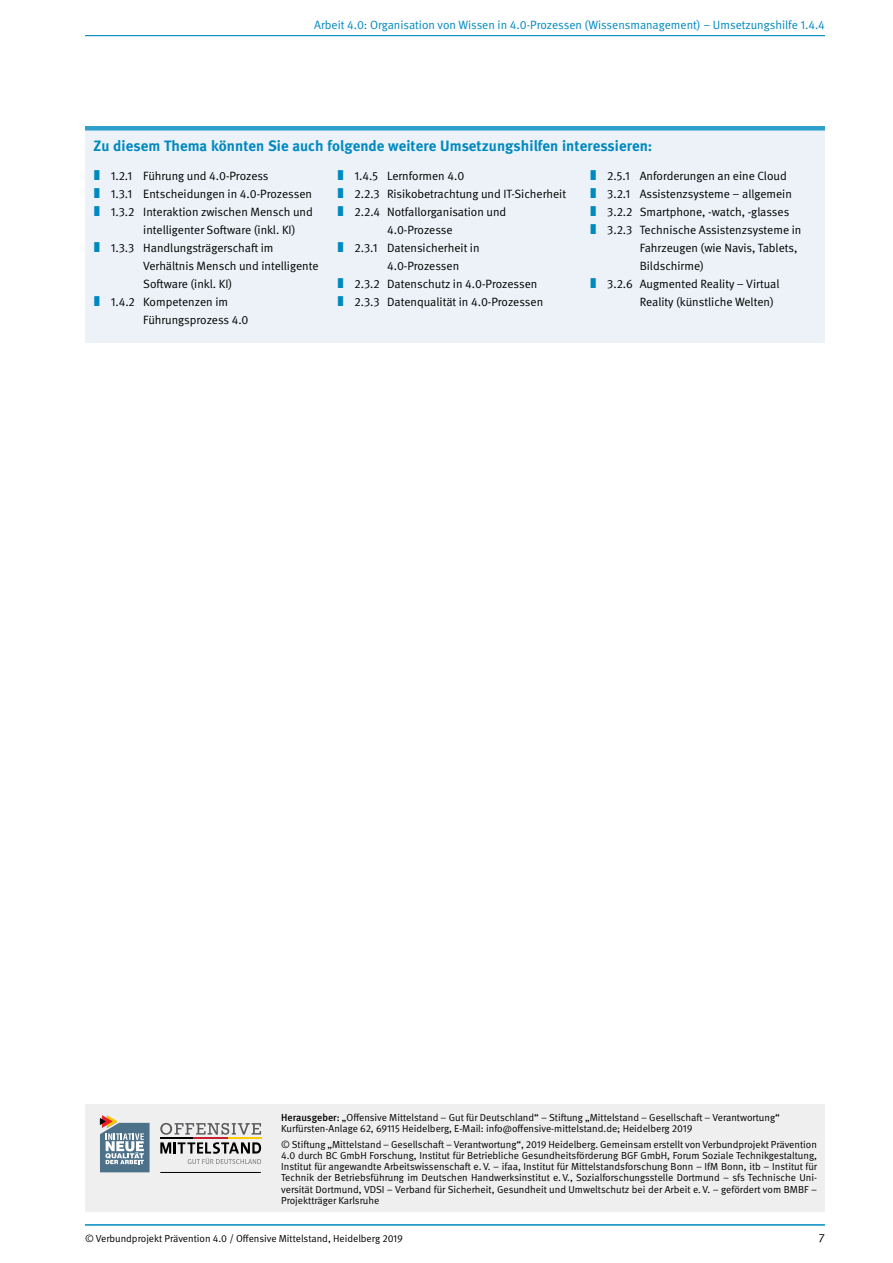
<style>
.page{position:relative;width:893px;height:1263px;background:#fff}
.page>*{position:absolute;margin:0;border:0;box-sizing:border-box;transform-origin:0 0}
.L_H3_Quellen{font:700 15px "DGUV Meta";letter-spacing:.005em;color:#0089c0}
.t1{font:12px/18px "DGUV Meta";color:#000}
.t2{font:12px "DGUV Meta";color:#0089c0}
.t3{font:10.2px/11.2px "DGUV Meta";color:#000}
.s1{font-weight:500}
</style>
<div class="page">
<hr style="left:85px;top:35px;width:740px;height:1px;background:#0089c0">
<hr style="left:85px;top:1224px;width:740px;height:2px;background:#0089c0">
<div style="left:85px;top:1105px;width:740px;height:107px;background:#efeff0"></div>
<svg style="left:100px;top:1115px;width:50px;height:57px"></svg>
<hr style="left:160px;top:1172px;width:101px;height:1px;background:#000">
<hr style="left:160px;top:1137px;width:34px;height:2px;background:#000">
<hr style="left:193px;top:1137px;width:35px;height:2px;background:#c72030">
<hr style="left:228px;top:1137px;width:33px;height:2px;background:#ffcb05">
<svg style="left:160px;top:1123px;width:101px;height:12px"></svg>
<svg style="left:160px;top:1142px;width:101px;height:22px"></svg>
<div style="left:85px;top:126px;width:740px;height:216px;background:#ecf2f8"></div>
<div style="left:85px;top:126px;width:740px;height:5px;background:#2f9ecb"></div>
<p class="t2" style="left:314px;top:18px;width:512px">Arbeit 4.0: Organisation von Wissen in 4.0-Prozessen (Wissensmanagement) – Umsetzungshilfe 1.4.4</p>
<p class="L_H3_Quellen" style="left:94px;top:137px;width:560px">Zu diesem Thema könnten Sie auch folgende weitere Umsetzungshilfen interessieren:</p>
<p class="t1" style="left:111px;top:167px;width:159px">1.2.1 Führung und 4.0-Prozess</p>
<p class="t1" style="left:111px;top:185px;width:203px">1.3.1 Entscheidungen in 4.0-Prozessen</p>
<p class="t1" style="left:143px;top:203px;width:171px;text-indent:-32px">1.3.2 Interaktion zwischen Mensch und intelligenter Software (inkl. KI)</p>
<p class="t1" style="left:143px;top:239px;width:177px;text-indent:-32px">1.3.3 Handlungsträgerschaft im<br>Verhältnis Mensch und intelligente<br>Software (inkl. KI)</p>
<p class="t1" style="left:143px;top:293px;width:107px;text-indent:-32px">1.4.2 Kompetenzen im<br>Führungsprozess 4.0</p>
<p class="t1" style="left:607px;top:167px;width:181px">2.5.1 Anforderungen an eine Cloud</p>
<p class="t1" style="left:607px;top:185px;width:186px">3.2.1 Assistenzsysteme – allgemein</p>
<p class="t1" style="left:607px;top:203px;width:184px">3.2.2 Smartphone, -watch, -glasses</p>
<p class="t1" style="left:640px;top:221px;width:163px;text-indent:-32px">3.2.3 Technische Assistenzsysteme in<br>Fahrzeugen (wie Navis, Tablets,<br>Bildschirme)</p>
<p class="t1" style="left:640px;top:275px;width:141px;text-indent:-32px">3.2.6 Augmented Reality – Virtual<br>Reality (künstliche Welten)</p>
<p class="t1" style="left:355px;top:167px;width:111px">1.4.5 Lernformen 4.0</p>
<p class="t1" style="left:355px;top:185px;width:213px">2.2.3 Risikobetrachtung und IT-Sicherheit</p>
<p class="t1" style="left:387px;top:203px;width:121px;text-indent:-32px">2.2.4 Notfallorganisation und<br>4.0-Prozesse</p>
<p class="t1" style="left:387px;top:239px;width:94px;text-indent:-32px">2.3.1 Datensicherheit in<br>4.0-Prozessen</p>
<p class="t1" style="left:355px;top:275px;width:184px">2.3.2 Datenschutz in 4.0-Prozessen</p>
<p class="t1" style="left:355px;top:293px;width:190px">2.3.3 Datenqualität in 4.0-Prozessen</p>
<p class="t3" style="left:281px;top:1112px;width:500px"><span class="s1">Herausgeber:</span> „Offensive Mittelstand – Gut für Deutschland“ – Stiftung „Mittelstand – Gesellschaft – Verantwortung“<br>Kurfürsten-Anlage 62, 69115 Heidelberg, E-Mail: info@offensive-mittelstand.de; Heidelberg 2019</p>
<p class="t3" style="left:281px;top:1138px;width:537px;text-align:justify">© Stiftung „Mittelstand – Gesellschaft – Verantwortung“, 2019 Heidelberg. Gemeinsam erstellt von Verbundprojekt Prävention 4.0 durch BC GmbH Forschung, Institut für Betriebliche Gesundheitsförderung BGF GmbH, Forum Soziale Technikgestaltung, Institut für angewandte Arbeitswissenschaft e. V. – ifaa, Institut für Mittelstandsforschung Bonn – IfM Bonn, itb – Institut für Technik der Betriebsführung im Deutschen Handwerksinstitut e. V., Sozialforschungsstelle Dortmund – sfs Technische Uni&shy;versität Dortmund, VDSI – Verband für Sicherheit, Gesundheit und Umweltschutz bei der Arbeit e. V. – gefördert vom BMBF – Projektträger Karlsruhe</p>
<p class="t3" style="left:85px;top:1233px;width:319px">© Verbundprojekt Prävention 4.0 / Offensive Mittelstand, Heidelberg 2019</p>
<p class="t1" style="left:819px;top:1229px;width:8px">7</p>
</div>
